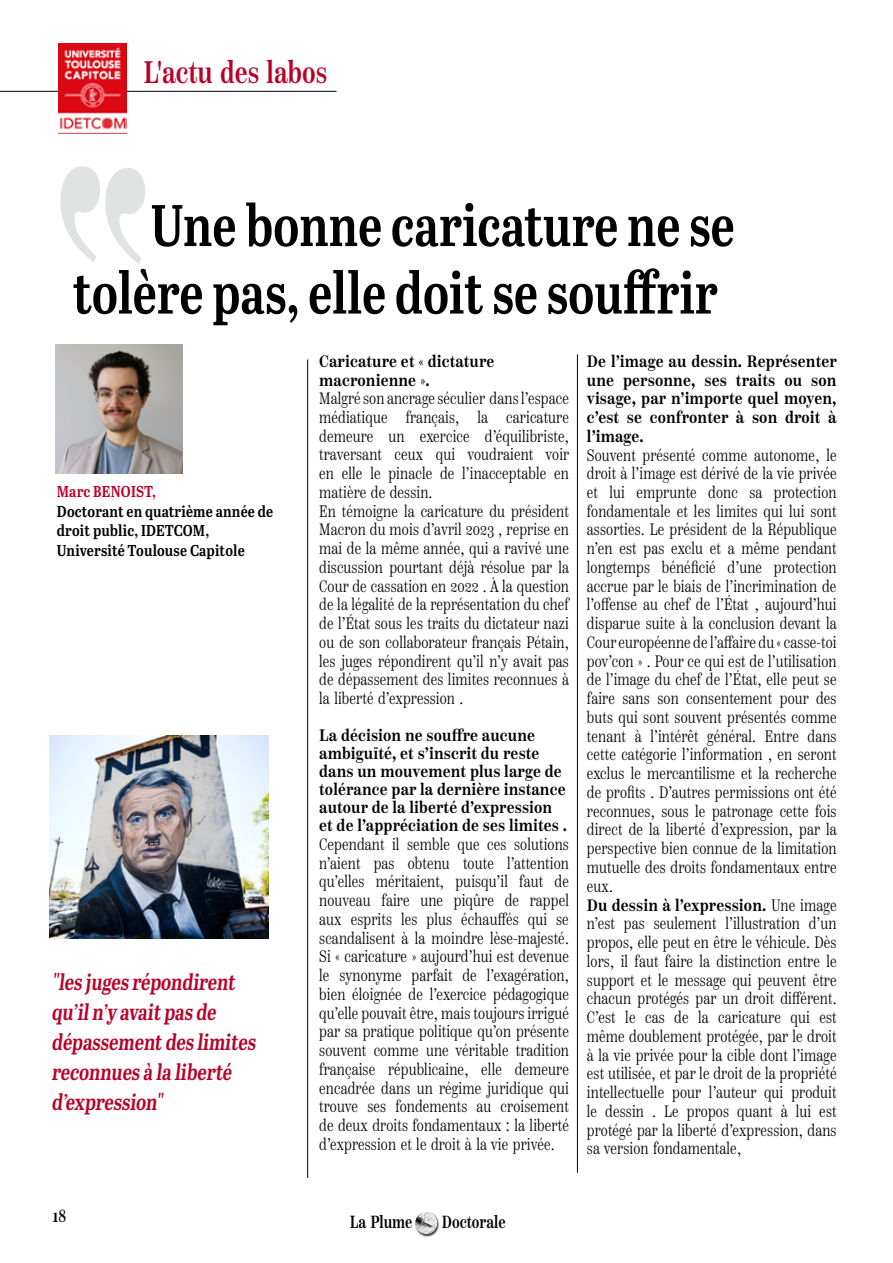
<style>
.page{position:relative;width:893px;height:1263px;background:#fff}
.page>*{position:absolute;margin:0;border:0;box-sizing:border-box;transform-origin:0 0}
.t1{font:58.5px/67.5px "Abril Titling Cnd Sb";color:#000;text-align:right;scale:.91 1}
.t2{font:500 31.05px "Scotch Text Comp";color:#b90027;scale:.95 1}
.t3{font:22.5px/30px "Abril Titling Cnd Sb";color:#b90027;scale:.91 1}
.t4{font:500 17.55px "Scotch Text Comp";color:#000;scale:.95 1}
.t5{font:300 16.5px/18.8px "Scotch Text Comp";letter-spacing:.01em;color:#000;text-align:justify}
.t6{font:600 16.5px/18.8px "Scotch Text";letter-spacing:.01em;color:#000;scale:.86 1}
.t7{font:15.75px/19.5px "Abril Titling Cnd Sb";letter-spacing:.01em;color:#000}
.t8{font:15.75px "Abril Titling Cnd Sb";letter-spacing:.01em;color:#b90027}
.s1{font-family:"Scotch Text Comp";font-weight:300}
</style>
<div class="page">
<div style="left:415px;top:1212px;width:25px;height:25px;background:#000;opacity:.75"></div>
<img style="left:415px;top:1212px;width:22px;height:22px">
<img style="left:49px;top:735px;width:219px;height:204px">
<svg style="left:60px;top:166px;width:85px;height:98px"></svg>
<hr style="left:307px;top:359px;width:1px;height:819px;background:#000">
<hr style="left:577px;top:354px;width:1px;height:819px;background:#000">
<img style="left:55px;top:344px;width:127px;height:130px">
<hr style="left:0;top:91px;width:336px;height:1px;background:#000">
<img style="left:58px;top:44px;width:69px;height:89px">
<h2 class="t2" style="left:143px;top:54px;width:195px">L'actu des labos</h2>
<h1 class="t1" style="left:73px;top:189px;width:729px">Une bonne caricature ne se tolère pas, elle doit se souffrir</h1>
<p class="t6" style="left:319px;top:352px;width:205px">Caricature et « dictature macronienne ».</p>
<p class="t5" style="left:319px;top:389px;width:252px;text-align:left">Malgré son ancrage séculier dans l’espace médiatique français, la caricature demeure un exercice d’équilibriste, traversant ceux qui voudraient voir en elle le pinacle de l’inacceptable en matière de dessin.<br>En témoigne la caricature du président Macron du mois d’avril 2023 , reprise en mai de la même année, qui a ravivé une discussion pourtant déjà résolue par la Cour de cassation en 2022 . À la question de la légalité de la représentation du chef de l’État sous les traits du dictateur nazi ou de son collaborateur français Pétain, les juges répondirent qu’il n’y avait pas de dépassement des limites reconnues à la liberté d’expression .</p>
<p class="t6" style="left:319px;top:727px;width:290px;line-height:18px">La décision ne souffre aucune ambiguïté, et s’inscrit du reste dans un mouvement plus large de tolérance par la dernière instance autour de la liberté d’expression et de l’appréciation de ses limites .</p>
<p class="t5" style="left:319px;top:835px;width:251px">Cependant il semble que ces solutions n’aient pas obtenu toute l’attention qu’elles méritaient, puisqu’il faut de nouveau faire une piqûre de rappel aux esprits les plus échauffés qui se scandalisent à la moindre lèse-majesté.<br>Si « caricature » aujourd’hui est devenue le synonyme parfait de l’exagération, bien éloignée de l’exercice pédagogique qu’elle pouvait être, mais toujours irrigué par sa pratique politique qu’on présente souvent comme une véritable tradition française républicaine, elle demeure encadrée dans un régime juridique qui trouve ses fondements au croisement de deux droits fondamentaux : la liberté d’expression et le droit à la vie privée.</p>
<p class="t6" style="left:587px;top:352px;width:292px;text-align:justify">De l’image au dessin. Représenter une personne, ses traits ou son visage, par n’importe quel moyen, c’est se confronter à son droit à l’image.</p>
<p class="t5" style="left:587px;top:445px;width:251px">Souvent présenté comme autonome, le droit à l’image est dérivé de la vie privée et lui emprunte donc sa protection fondamentale et les limites qui lui sont assorties. Le président de la République n’en est pas exclu et a même pendant longtemps bénéficié d’une protection accrue par le biais de l’incrimination de l’offense au chef de l’État , aujourd’hui disparue suite à la conclusion devant la Cour européenne de l’affaire du « casse-toi pov’con » . Pour ce qui est de l’utilisation de l’image du chef de l’État, elle peut se faire sans son consentement pour des buts qui sont souvent présentés comme tenant à l’intérêt général. Entre dans cette catégorie l’information , en seront exclus le mercantilisme et la recherche de profits . D’autres permissions ont été reconnues, sous le patronage cette fois direct de la liberté d’expression, par la perspective bien connue de la limitation mutuelle des droits fondamentaux entre eux.</p>
<p class="t6" style="left:587px;top:896px;width:292px">Du dessin à l’expression. <span class="s1">Une image</span></p>
<p class="t5" style="left:587px;top:914px;width:251px">n’est pas seulement l’illustration d’un propos, elle peut en être le véhicule. Dès lors, il faut faire la distinction entre le support et le message qui peuvent être chacun protégés par un droit différent.<br>C’est le cas de la caricature qui est même doublement protégée, par le droit à la vie privée pour la cible dont l’image est utilisée, et par le droit de la propriété intellectuelle pour l’auteur qui produit le dessin . Le propos quant à lui est protégé par la liberté d’expression, dans sa version fondamentale,</p>
<p class="t8" style="left:57px;top:480px;width:101px">Marc BENOIST,</p>
<p class="t7" style="left:57px;top:500px;width:218px">Doctorant en quatrième année de droit public, IDETCOM,<br>Université Toulouse Capitole</p>
<h3 class="t3" style="left:52px;top:966px;width:230px">"les j uges répondirent qu’iln’y avait pas de dépassement des limites reconnues à la liberté d’expression"</h3>
<p class="t4" style="left:52px;top:1206px;width:16px">18</p>
<p class="t4" style="left:350px;top:1212px;width:68px">La Plume</p>
<p class="t4" style="left:442px;top:1212px;width:69px">Doctorale</p>
</div>
